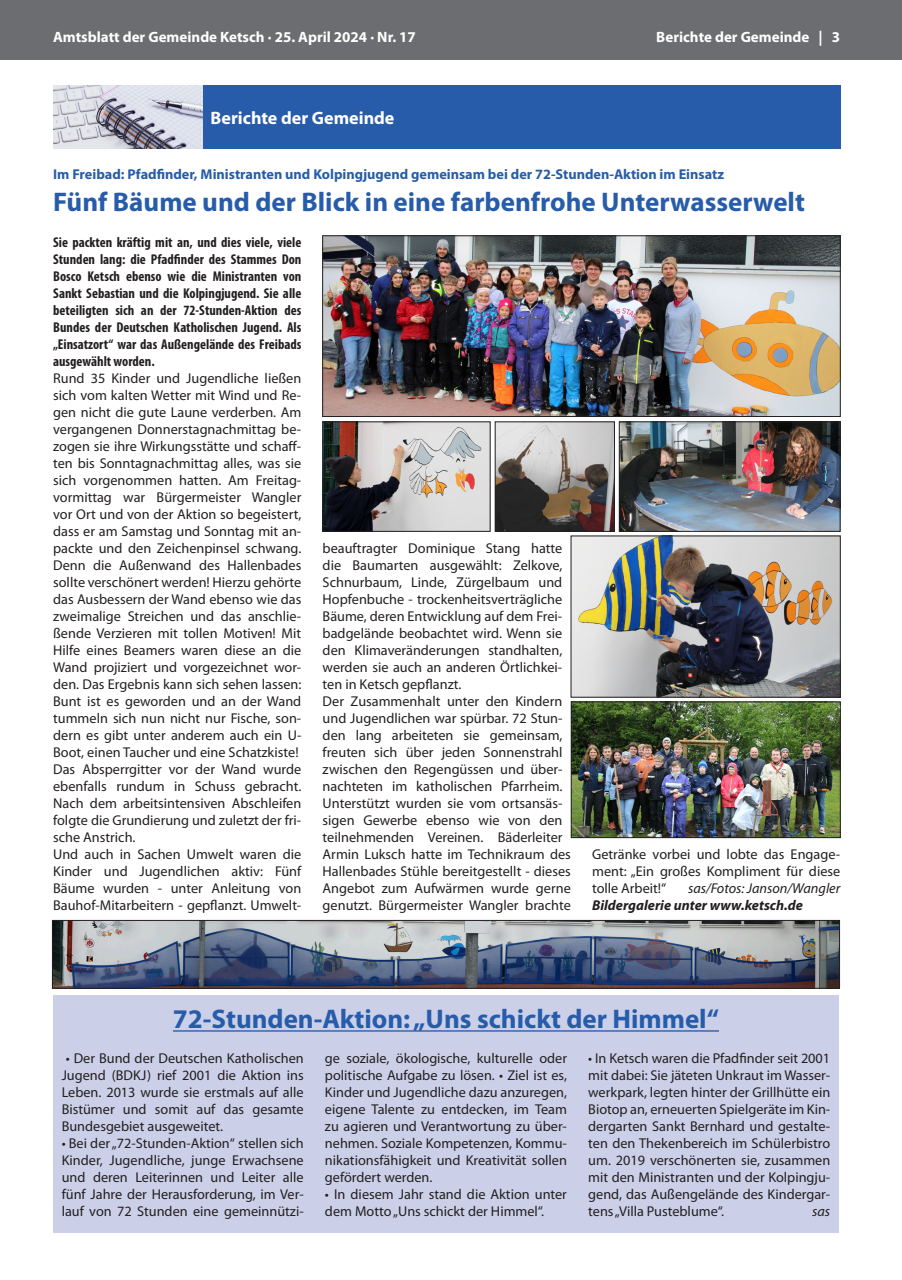
<style>
.page{position:relative;width:902px;height:1280px;background:#fff}
.page>*{position:absolute;margin:0;border:0;box-sizing:border-box;transform-origin:0 0}
.Ketsch_Titel{font:700 27px "Myriad Pro";color:#275caa}
.NM_Kolumnentitel_Amt{font:700 18px "Myriad Pro";color:#fff}
.t1{font:700 15px "Myriad Pro";color:#fff}
.Ketsch_Inhalt{font:14.25px/17px "Myriad Pro";color:#231f20;text-align:justify}
.Vorspann{font:700 condensed 14.25px/17px "Myriad Pro";color:#231f20;text-align:justify}
.Ketsch_Dachzeile{font:700 14.25px "Myriad Pro";color:#275caa}
.Ketsch_Inhalt-2{font:italic 700 14.25px "Myriad Pro";color:#231f20}
.Ketsch_Inhalt-3{font:italic 14.25px "Myriad Pro";color:#231f20}
</style>
<div class="page">
<div style="left:53px;top:85px;width:787px;height:64px;background:#275caa"></div>
<img style="left:53px;top:85px;width:149px;height:64px">
<div style="left:53px;top:995px;width:785px;height:238px;background:#cbd0e8"></div>
<hr style="left:173px;top:1030px;width:546px;height:2px;background:#275caa">
<img style="left:54px;top:922px;width:783px;height:64px">
<div style="left:52px;top:920px;width:787px;height:68px;border:1px solid #231f20"></div>
<img style="left:324px;top:238px;width:514px;height:177px">
<div style="left:322px;top:236px;width:518px;height:181px;border:1px solid #231f20"></div>
<img style="left:324px;top:424px;width:164px;height:105px">
<div style="left:322px;top:422px;width:168px;height:109px;border:1px solid #231f20"></div>
<img style="left:573px;top:704px;width:265px;height:132px">
<div style="left:571px;top:702px;width:269px;height:136px;border:1px solid #231f20"></div>
<img style="left:572px;top:538px;width:266px;height:157px">
<img style="left:621px;top:424px;width:217px;height:105px">
<div style="left:619px;top:422px;width:221px;height:109px;border:1px solid #231f20"></div>
<img style="left:497px;top:424px;width:115px;height:105px">
<div style="left:495px;top:422px;width:119px;height:109px;border:1px solid #231f20"></div>
<div style="left:0;top:0;width:901px;height:60px;background:#6c6d70"></div>
<p class="t1" style="left:53px;top:28px;width:364px">Amtsblatt der Gemeinde Ketsch · 25. April 2024 · Nr. 17</p>
<p class="t1" style="left:656px;top:28px;width:185px">Berichte der Gemeinde | 3</p>
<p class="NM_Kolumnentitel_Amt" style="left:210px;top:106px;width:185px">Berichte der Gemeinde</p>
<p class="Ketsch_Dachzeile" style="left:53px;top:164px;width:672px">Im Freibad: Pfadfinder, Ministranten und Kolpingjugend gemeinsam bei der 72-Stunden-Aktion im Einsatz</p>
<p class="Ketsch_Titel" style="left:53px;top:184px;width:753px">Fünf Bäume und der Blick in eine farbenfrohe Unterwasserwelt</p>
<p class="Vorspann" style="left:53px;top:233px;width:250px">Sie packten kräftig mit an, und dies viele, viele Stunden lang: die Pfadfinder des Stammes Don Bosco Ketsch ebenso wie die Ministranten von Sankt Sebastian und die Kolpingjugend. Sie alle beteiligten sich an der 72-Stunden-Aktion des Bundes der Deutschen Katholischen Jugend. Als „Einsatzort“ war das Außengelände des Freibads ausgewählt worden.</p>
<p class="Ketsch_Inhalt" style="left:53px;top:369px;width:250px">Rund 35 Kinder und Jugendliche ließen sich vom kalten Wetter mit Wind und Re&shy;gen nicht die gute Laune verderben. Am vergangenen Donnerstagnachmittag be&shy;zogen sie ihre Wirkungsstätte und schaff&shy;ten bis Sonntagnachmittag alles, was sie sich vorgenommen hatten. Am Freitag&shy;vormittag war Bürgermeister Wangler vor Ort und von der Aktion so begeistert, dass er am Samstag und Sonntag mit an&shy;packte und den Zeichenpinsel schwang.<br>Denn die Außenwand des Hallenbades sollte verschönert werden! Hierzu gehörte das Ausbessern der Wand ebenso wie das zweimalige Streichen und das anschlie&shy;ßende Verzieren mit tollen Motiven! Mit Hilfe eines Beamers waren diese an die Wand projiziert und vorgezeichnet wor&shy;den. Das Ergebnis kann sich sehen lassen:<br>Bunt ist es geworden und an der Wand tummeln sich nun nicht nur Fische, son&shy;dern es gibt unter anderem auch ein U-Boot, einen Taucher und eine Schatzkiste!</p>
<p class="Ketsch_Inhalt" style="left:53px;top:760px;width:250px">Das Absperrgitter vor der Wand wurde ebenfalls rundum in Schuss gebracht.<br>Nach dem arbeitsintensiven Abschleifen folgte die Grundierung und zuletzt der fri&shy;sche Anstrich.</p>
<p class="Ketsch_Inhalt" style="left:53px;top:845px;width:250px">Und auch in Sachen Umwelt waren die Kinder und Jugendlichen aktiv: Fünf Bäume wurden - unter Anleitung von Bauhof-Mitarbeitern - gepflanzt. Umwelt-</p>
<p class="Ketsch_Inhalt" style="left:322px;top:539px;width:241px">beauftragter Dominique Stang hatte die Baumarten ausgewählt: Zelkove, Schnurbaum, Linde, Zürgelbaum und Hopfenbuche - trockenheitsverträgliche Bäume, deren Entwicklung auf dem Frei&shy;badgelände beobachtet wird. Wenn sie den Klimaveränderungen standhalten, werden sie auch an anderen Örtlichkei&shy;ten in Ketsch gepflanzt.</p>
<p class="Ketsch_Inhalt" style="left:322px;top:692px;width:250px;text-align:left">Der Zusammenhalt unter den Kindern und Jugendlichen war spürbar. 72 Stun&shy;den lang arbeiteten sie gemeinsam, freuten sich über jeden Sonnenstrahl zwischen den Regengüssen und über&shy;nachteten im katholischen Pfarrheim.<br>Unterstützt wurden sie vom ortsansäs&shy;sigen Gewerbe ebenso wie von den teilnehmenden Vereinen. Bäderleiter Armin Luksch hatte im Technikraum des Hallenbades Stühle bereitgestellt - dieses Angebot zum Aufwärmen wurde gerne genutzt. Bürgermeister Wangler brachte</p>
<p class="Ketsch_Inhalt" style="left:592px;top:845px;width:250px">Getränke vorbei und lobte das Engage&shy;ment: „Ein großes Kompliment für diese tolle Arbeit!“</p>
<p class="Ketsch_Inhalt-3" style="left:688px;top:879px;width:154px">sas/Fotos: Janson/Wangler</p>
<p class="Ketsch_Inhalt-2" style="left:592px;top:896px;width:212px">Bildergalerie unter www.ketsch.de</p>
<p class="Ketsch_Titel" style="left:173px;top:1001px;width:547px">72-Stunden-Aktion: „Uns schickt der Himmel“</p>
<p class="Ketsch_Inhalt" style="left:62px;top:1050px;width:243px">• Der Bund der Deutschen Katholischen Jugend (BDKJ) rief 2001 die Aktion ins Leben. 2013 wurde sie erstmals auf alle Bistümer und somit auf das gesamte Bundesgebiet ausgeweitet.</p>
<p class="Ketsch_Inhalt" style="left:62px;top:1135px;width:243px">• Bei der „72-Stunden-Aktion“ stellen sich Kinder, Jugendliche, junge Erwachsene und deren Leiterinnen und Leiter alle fünf Jahre der Herausforderung, im Ver&shy;lauf von 72 Stunden eine gemeinnützi-</p>
<p class="Ketsch_Inhalt" style="left:588px;top:1050px;width:243px">• In Ketsch waren die Pfadfinder seit 2001 mit dabei: Sie jäteten Unkraut im Wasser&shy;werkpark, legten hinter der Grillhütte ein Biotop an, erneuerten Spielgeräte im Kin&shy;dergarten Sankt Bernhard und gestalte&shy;ten den Thekenbereich im Schülerbistro um. 2019 verschönerten sie, zusammen mit den Ministranten und der Kolpingju&shy;gend, das Außengelände des Kindergar&shy;tens „Villa Pusteblume“.</p>
<p class="Ketsch_Inhalt" style="left:325px;top:1050px;width:243px">ge soziale, ökologische, kulturelle oder politische Aufgabe zu lösen. • Ziel ist es, Kinder und Jugendliche dazu anzuregen, eigene Talente zu entdecken, im Team zu agieren und Verantwortung zu über&shy;nehmen. Soziale Kompetenzen, Kommu&shy;nikationsfähigkeit und Kreativität sollen gefördert werden.</p>
<p class="Ketsch_Inhalt" style="left:325px;top:1186px;width:243px">• In diesem Jahr stand die Aktion unter dem Motto „Uns schickt der Himmel“.</p>
<p class="Ketsch_Inhalt-3" style="left:812px;top:1202px;width:20px">sas</p>
</div>
